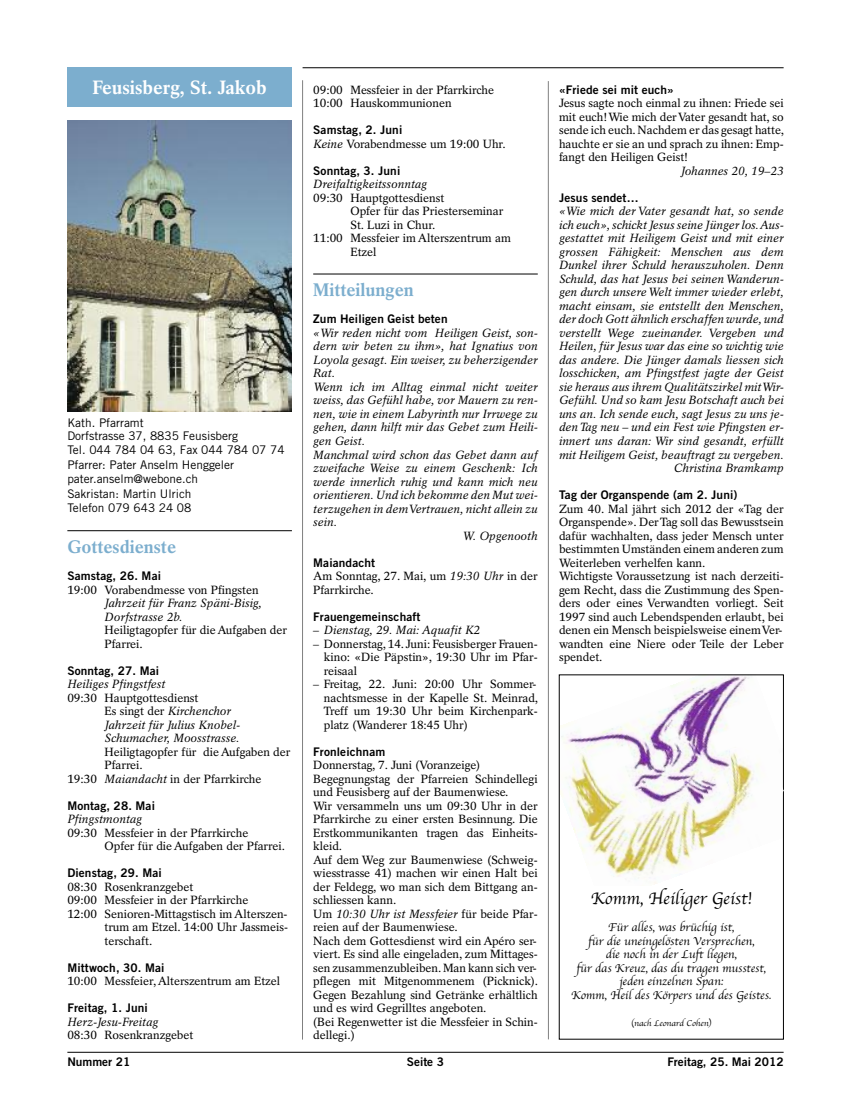
<style>
.page{position:relative;width:851px;height:1117px;background:#fff}
.page>*{position:absolute;margin:0;border:0;box-sizing:border-box;transform-origin:0 0}
.t1{font:700 19.25px "Rotation";color:#fff}
.t2{font:700 18.12px "Rotation";color:#7caece}
.t3{font:17.5px "Apple Chancery";color:#000}
.t4{font:11.88px/13.5px "Rotation";color:#000}
.t5{font:italic 11.88px/13.5px "Rotation";color:#000}
.t6{font:11.88px "Trade Gothic Bold Two";letter-spacing:.01em;color:#000}
.t7{font:11.88px/13.5px "Apple Chancery";color:#000;text-align:center}
.t8{font:11.88px/13.5px "Trade Gothic";color:#000}
.t9{font:8.75px "Apple Chancery";color:#000}
.s1{font-style:italic}
.s2{font-style:normal}
</style>
<div class="page">
<hr style="left:302px;top:80px;width:1px;height:959px;background:#808080">
<hr style="left:548px;top:81px;width:1px;height:958px;background:#808080">
<img style="left:67px;top:121px;width:225px;height:290px">
<div style="left:67px;top:67px;width:225px;height:40px;background:#7caece"></div>
<hr style="left:302px;top:67px;width:481px;height:1px;background:#000">
<hr style="left:67px;top:530px;width:225px;height:1px;background:#000">
<hr style="left:67px;top:1051px;width:716px;height:1px;background:#000">
<hr style="left:313px;top:273px;width:224px;height:1px;background:#000">
<img style="left:561px;top:676px;width:189px;height:209px">
<img style="left:569px;top:747px;width:214px;height:130px">
<h1 class="t1" style="left:93px;top:80px;width:176px">Feusisberg, St. Jakob</h1>
<p class="t4" style="left:313px;top:84px;width:182px">09:00 Messfeier in der Pfarrkirche<br>10:00 Hauskommunionen</p>
<p class="t6" style="left:313px;top:126px;width:91px">Samstag, 2. Juni</p>
<p class="t4" style="left:313px;top:138px;width:194px"><span class="s1">Keine</span> Vorabendmesse um 19:00 Uhr.</p>
<p class="t6" style="left:313px;top:166px;width:89px">Sonntag, 3. Juni</p>
<p class="t5" style="left:313px;top:178px;width:115px">Dreifaltigkeitssonntag</p>
<p class="t4" style="left:313px;top:192px;width:133px">09:30 Hauptgottesdienst</p>
<p class="t4" style="left:350px;top:205px;width:154px">Opfer für das Priesterseminar</p>
<p class="t4" style="left:350px;top:219px;width:86px">St. Luzi in Chur.</p>
<p class="t4" style="left:313px;top:232px;width:199px">11:00 Messfeier im Alterszentrum am</p>
<p class="t4" style="left:350px;top:246px;width:27px">Etzel</p>
<h2 class="t2" style="left:313px;top:283px;width:102px">Mitteilungen</h2>
<p class="t6" style="left:313px;top:315px;width:136px">Zum Heiligen Geist beten</p>
<p class="t5" style="left:313px;top:327px;width:226px">«Wir reden nicht vom Heiligen Geist, son-</p>
<p class="t5" style="left:313px;top:340px;width:226px">dern wir beten zu ihm», hat Ignatius von</p>
<p class="t5" style="left:313px;top:354px;width:226px">Loyola gesagt. Ein weiser, zu beherzigender</p>
<p class="t5" style="left:313px;top:367px;width:23px">Rat.</p>
<p class="t5" style="left:313px;top:381px;width:226px">Wenn ich im Alltag einmal nicht weiter</p>
<p class="t5" style="left:313px;top:394px;width:226px">weiss, das Gefühl habe, vor Mauern zu ren-</p>
<p class="t5" style="left:313px;top:408px;width:226px">nen, wie in einem Labyrinth nur Irrwege zu</p>
<p class="t5" style="left:313px;top:421px;width:226px">gehen, dann hilft mir das Gebet zum Heili-</p>
<p class="t5" style="left:313px;top:435px;width:53px">gen Geist.</p>
<p class="t5" style="left:313px;top:448px;width:226px">Manchmal wird schon das Gebet dann auf</p>
<p class="t5" style="left:313px;top:462px;width:226px">zweifache Weise zu einem Geschenk: Ich</p>
<p class="t5" style="left:313px;top:475px;width:226px">werde innerlich ruhig und kann mich neu</p>
<p class="t5" style="left:313px;top:489px;width:226px">orientieren. Und ich bekomme den Mut wei-</p>
<p class="t5" style="left:313px;top:502px;width:226px">terzugehen in demVertrauen, nicht allein zu</p>
<p class="t5" style="left:313px;top:516px;width:25px">sein.</p>
<p class="t5" style="left:462px;top:529px;width:77px">W. Opgenooth</p>
<p class="t6" style="left:313px;top:558px;width:63px">Maiandacht</p>
<p class="t4" style="left:313px;top:570px;width:226px">Am Sonntag, 27. Mai, um <span class="s1">19:30 Uhr</span> in der<br>Pfarrkirche.</p>
<p class="t6" style="left:313px;top:612px;width:109px">Frauengemeinschaft</p>
<p class="t5" style="left:313px;top:624px;width:168px">– Dienstag, 29. Mai: Aquafit K2</p>
<p class="t4" style="left:324px;top:637px;width:215px;text-align:justify;text-indent:-11px">– Donnerstag, 14. Juni: Feusisberger Frauen&shy;kino: «Die Päpstin», 19:30 Uhr im Pfar&shy;reisaal</p>
<p class="t4" style="left:324px;top:678px;width:216px;text-indent:-11px">– Freitag, 22. Juni: 20:00 Uhr Sommer&shy;nachtsmesse in der Kapelle St. Meinrad, Treff um 19:30 Uhr beim Kirchenpark&shy;platz (Wanderer 18:45 Uhr)</p>
<p class="t6" style="left:313px;top:747px;width:74px">Fronleichnam</p>
<p class="t4" style="left:313px;top:759px;width:226px">Donnerstag, 7. Juni (Voranzeige)<br>Begegnungstag der Pfarreien Schindellegi und Feusisberg auf der Baumenwiese.<br>Wir versammeln uns um 09:30 Uhr in der Pfarrkirche zu einer ersten Besinnung. Die Erstkommunikanten tragen das Einheits&shy;kleid.<br>Auf dem Weg zur Baumenwiese (Schweig&shy;wiesstrasse 41) machen wir einen Halt bei der Feldegg, wo man sich dem Bittgang an&shy;schliessen kann.<br>Um <span class="s1">10:30 Uhr ist Messfeier</span> für beide Pfar&shy;reien auf der Baumenwiese.<br>Nach dem Gottesdienst wird ein Apéro ser&shy;viert. Es sind alle eingeladen, zum Mittages&shy;sen zusammenzubleiben.Man kann sich ver&shy;pflegen mit Mitgenommenem (Picknick).<br>Gegen Bezahlung sind Getränke erhältlich und es wird Gegrilltes angeboten.<br>(Bei Regenwetter ist die Messfeier in Schin&shy;dellegi.)</p>
<p class="t6" style="left:559px;top:85px;width:116px">«Friede sei mit euch»</p>
<p class="t4" style="left:559px;top:97px;width:226px;text-align:justify">Jesus sagte noch einmal zu ihnen: Friede sei mit euch!Wie mich derVater gesandt hat, so sende ich euch.Nachdem er das gesagt hatte, hauchte er sie an und sprach zu ihnen: Emp&shy;fangt den Heiligen Geist!</p>
<p class="t5" style="left:680px;top:165px;width:104px">Johannes 20, 19–23</p>
<p class="t6" style="left:559px;top:193px;width:81px">Jesus sendet…</p>
<p class="t5" style="left:559px;top:205px;width:226px;text-align:right">«Wie mich der Vater gesandt hat, so sende ich euch», schickt Jesus seine Jünger los.Aus&shy;gestattet mit Heiligem Geist und mit einer grossen Fähigkeit: Menschen aus dem Dunkel ihrer Schuld herauszuholen. Denn Schuld, das hat Jesus bei seinenWanderun&shy;gen durch unsereWelt immer wieder erlebt, macht einsam, sie entstellt den Menschen, der doch Gott ähnlich erschaffen wurde, und verstellt Wege zueinander. Vergeben und Heilen, für Jesus war das eine so wichtig wie das andere. Die Jünger damals liessen sich losschicken, am Pfingstfest jagte der Geist sie heraus aus ihrem Qualitätszirkel mitWir-Gefühl. Und so kam Jesu Botschaft auch bei uns an. Ich sende euch, sagt Jesus zu uns je&shy;denTag neu – und ein Fest wie Pfingsten er&shy;innert uns daran: Wir sind gesandt, erfüllt mit Heiligem Geist, beauftragt zu vergeben.<br>Christina Bramkamp</p>
<p class="t6" style="left:559px;top:490px;width:180px">Tag der Organspende (am 2. Juni)</p>
<p class="t4" style="left:559px;top:502px;width:226px">Zum 40. Mal jährt sich 2012 der «Tag der Organspende». DerTag soll das Bewusstsein dafür wachhalten, dass jeder Mensch unter bestimmten Umständen einem anderen zum Weiterleben verhelfen kann.<br>Wichtigste Voraussetzung ist nach derzeiti&shy;gem Recht, dass die Zustimmung des Spen&shy;ders oder eines Verwandten vorliegt. Seit 1997 sind auch Lebendspenden erlaubt, bei denen ein Mensch beispielsweise einemVer&shy;wandten eine Niere oder Teile der Leber spendet.</p>
<p class="t8" style="left:67px;top:417px;width:219px">Kath. Pfarramt<br>Dorfstrasse 37, 8835 Feusisberg<br>Tel. 044 784 04 63, Fax 044 784 07 74</p>
<p class="t8" style="left:67px;top:459px;width:168px">Pfarrer: Pater Anselm Henggeler pater.anselm@webone.ch</p>
<p class="t8" style="left:67px;top:488px;width:126px">Sakristan: Martin Ulrich<br>Telefon 079 643 24 08</p>
<h2 class="t2" style="left:67px;top:539px;width:110px">Gottesdienste</h2>
<p class="t6" style="left:67px;top:571px;width:95px">Samstag, 26. Mai</p>
<p class="t4" style="left:67px;top:583px;width:193px">19:00 Vorabendmesse von Pfingsten</p>
<p class="t5" style="left:105px;top:597px;width:159px">Jahrzeit für Franz Späni-Bisig,<br>Dorfstrasse 2b.</p>
<p class="t4" style="left:105px;top:624px;width:184px">Heiligtagopfer für dieAufgaben der<br>Pfarrei.</p>
<p class="t6" style="left:67px;top:666px;width:93px">Sonntag, 27. Mai</p>
<p class="t5" style="left:67px;top:678px;width:99px">Heiliges Pfingstfest</p>
<p class="t5" style="left:105px;top:691px;width:137px;text-indent:-37px"><span class="s2">09:30 Hauptgottesdienst<br>Es singt der</span> Kirchenchor<br>Jahrzeit für Julius Knobel-<br>Schumacher, Moosstrasse.</p>
<p class="t4" style="left:105px;top:745px;width:187px">Heiligtagopfer für dieAufgaben der</p>
<p class="t4" style="left:105px;top:759px;width:40px">Pfarrei.</p>
<p class="t4" style="left:67px;top:772px;width:196px">19:30 <span class="s1">Maiandacht</span> in der Pfarrkirche</p>
<p class="t6" style="left:67px;top:801px;width:89px">Montag, 28. Mai</p>
<p class="t5" style="left:67px;top:813px;width:76px">Pfingstmontag</p>
<p class="t4" style="left:105px;top:826px;width:182px;text-indent:-37px">09:30 Messfeier in der Pfarrkirche<br>Opfer für dieAufgaben der Pfarrei.</p>
<p class="t6" style="left:67px;top:868px;width:96px">Dienstag, 29. Mai</p>
<p class="t4" style="left:67px;top:880px;width:127px">08:30 Rosenkranzgebet</p>
<p class="t4" style="left:67px;top:894px;width:182px">09:00 Messfeier in der Pfarrkirche</p>
<p class="t4" style="left:67px;top:907px;width:222px">12:00 Senioren-Mittagstisch im Alterszen-</p>
<p class="t4" style="left:105px;top:921px;width:185px">trum am Etzel. 14:00 Uhr Jassmeis-</p>
<p class="t4" style="left:105px;top:934px;width:49px">terschaft.</p>
<p class="t6" style="left:67px;top:963px;width:99px">Mittwoch, 30. Mai</p>
<p class="t4" style="left:67px;top:975px;width:214px">10:00 Messfeier,Alterszentrum am Etzel</p>
<p class="t6" style="left:67px;top:1003px;width:82px">Freitag, 1. Juni</p>
<p class="t5" style="left:67px;top:1015px;width:92px">Herz-Jesu-Freitag</p>
<p class="t4" style="left:67px;top:1029px;width:127px">08:30 Rosenkranzgebet</p>
<p class="t6" style="left:67px;top:1057px;width:64px">Nummer 21</p>
<p class="t6" style="left:407px;top:1057px;width:39px">Seite 3</p>
<p class="t6" style="left:667px;top:1057px;width:118px">Freitag, 25. Mai 2012</p>
<h3 class="t3" style="left:590px;top:884px;width:162px">Komm, Heiliger Geist!</h3>
<p class="t7" style="left:571px;top:920px;width:201px">Für alles, was brüchig ist,<br>für die uneingelösten Versprechen,<br>die noch in der Luft liegen,<br>für das Kreuz, das du tragen musstest, jeden einzelnen Span:<br>Komm, Heil des Körpers und des Geistes.</p>
<p class="t9" style="left:631px;top:1015px;width:82px">(nach Leonard Cohen)</p>
</div>
